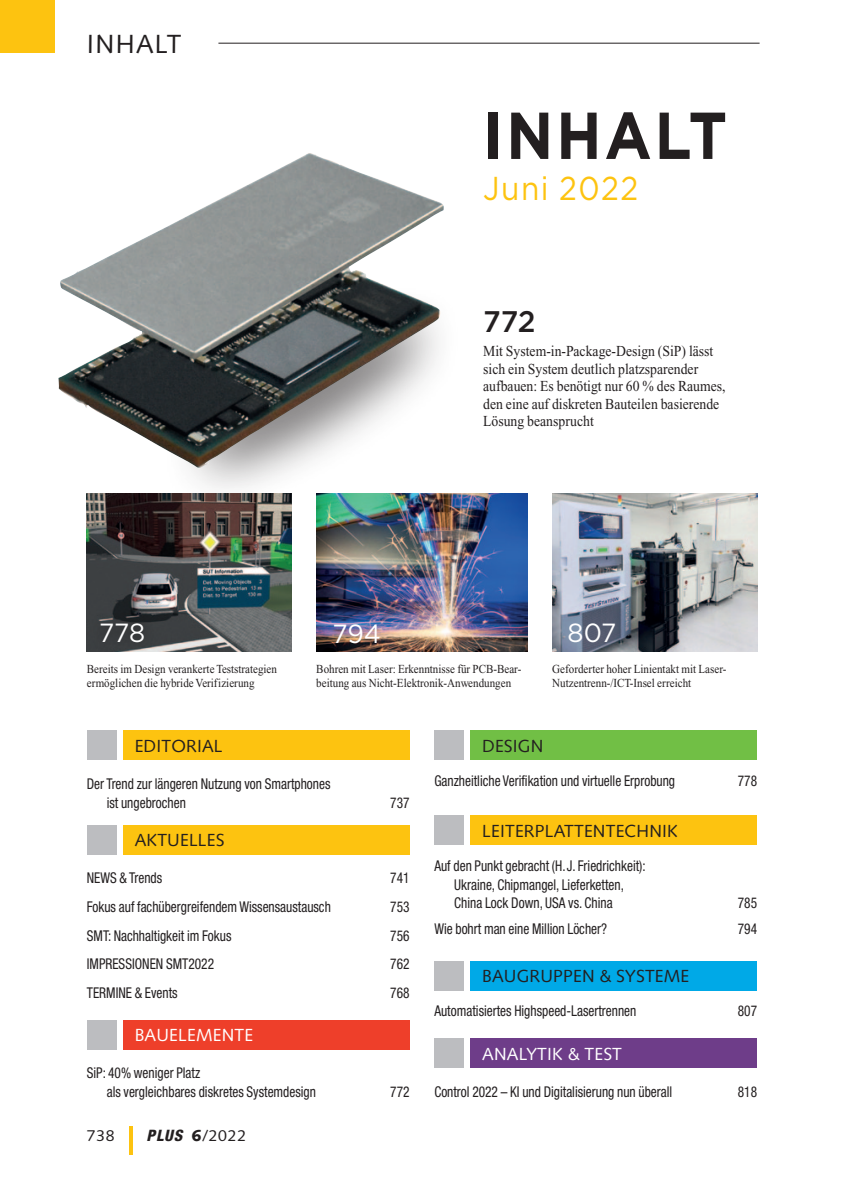
<style>
.page{position:relative;width:844px;height:1191px;background:#fff}
.page>*{position:absolute;margin:0;border:0;box-sizing:border-box;transform-origin:0 0}
.t1{font:700 66.15px "Gotham";letter-spacing:.05em;color:#231f20;scale:.9 1}
.t2{font:33.07px "Gotham";letter-spacing:.05em;color:#fdc310;scale:.9 1}
.t3{font:500 29.75px "Gotham";color:#231f20}
.t4{font:26.25px "Gotham";letter-spacing:-.005em;color:#fff}
.t5{font:26.25px "Syntax";letter-spacing:.05em;color:#231f20}
.t6{font:17.5px "Syntax";letter-spacing:.01em;color:#231f20}
.t7{font:17.5px "Syntax";letter-spacing:.01em;color:#fff}
.t8{font:15.75px "Syntax";letter-spacing:.05em;color:#231f20}
.t9{font:15.22px/17.5px "Times New Roman";color:#231f20;scale:.9 1}
.t10{font:condensed 14.88px/18.7px "Helvetica Neue";color:#231f20;scale:.9 1}
.t11{font:12.25px/14px "Times New Roman";color:#231f20;scale:.9 1}
.s1{font-family:"Helvetica Neue";font-weight:800;font-style:italic;font-stretch:condensed}
.s2{font-weight:900}
</style>
<div class="page">
<hr style="left:129px;top:1126px;width:3px;height:29px;background:#fdc310">
<div style="left:0;top:0;width:55px;height:53px;background:#fdc310"></div>
<hr style="left:218px;top:43px;width:541px;height:1px;background:#231f20">
<div style="left:162px;top:285px;width:299px;height:222px;background:#231f20;opacity:.6"></div>
<img style="left:552px;top:494px;width:204px;height:157px">
<img style="left:316px;top:494px;width:211px;height:157px">
<div style="left:123px;top:730px;width:286px;height:30px;background:#fdc310"></div>
<div style="left:87px;top:730px;width:30px;height:30px;background:#bcbdc0"></div>
<div style="left:123px;top:825px;width:286px;height:30px;background:#fdc310"></div>
<div style="left:87px;top:825px;width:30px;height:30px;background:#bcbdc0"></div>
<div style="left:123px;top:1020px;width:286px;height:29px;background:#ee3f2a"></div>
<div style="left:87px;top:1020px;width:30px;height:29px;background:#bcbdc0"></div>
<div style="left:470px;top:730px;width:286px;height:30px;background:#71bf45"></div>
<div style="left:434px;top:730px;width:30px;height:30px;background:#bcbdc0"></div>
<div style="left:470px;top:815px;width:286px;height:30px;background:#fdc310"></div>
<div style="left:434px;top:815px;width:30px;height:30px;background:#bcbdc0"></div>
<div style="left:470px;top:960px;width:286px;height:30px;background:#00a9e7"></div>
<div style="left:434px;top:960px;width:30px;height:30px;background:#bcbdc0"></div>
<div style="left:470px;top:1038px;width:286px;height:30px;background:#6e3d89"></div>
<div style="left:434px;top:1038px;width:30px;height:30px;background:#bcbdc0"></div>
<img style="left:87px;top:494px;width:204px;height:158px">
<div style="left:90px;top:612px;width:65px;height:41px;background:#231f20;opacity:.75"></div>
<img style="left:58px;top:153px;width:387px;height:315px">
<h3 class="t5" style="left:87px;top:28px;width:96px">INHALT</h3>
<h1 class="t1" style="left:483px;top:97px;width:272px">Inhalt</h1>
<h2 class="t2" style="left:483px;top:170px;width:174px">Juni 2022</h2>
<h3 class="t3" style="left:483px;top:305px;width:54px">772</h3>
<p class="t9" style="left:483px;top:342px;width:271px">Mit System-in-Package-Design (SiP) lässt sich ein System deutlich platzsparender aufbauen: Es benötigt nur 60 % des Raumes, den eine auf diskreten Bauteilen basierende Lösung beansprucht</p>
<h3 class="t4" style="left:99px;top:618px;width:48px">778</h3>
<p class="t11" style="left:87px;top:662px;width:213px">Bereits im Design verankerte Teststrategien ermöglichen die hybride Verifizierung</p>
<h3 class="t4" style="left:332px;top:619px;width:50px">794</h3>
<p class="t11" style="left:316px;top:662px;width:229px">Bohren mit Laser: Erkenntnisse für PCB-Bear&shy;beitung aus Nicht-Elektronik-Anwendungen</p>
<h3 class="t4" style="left:567px;top:618px;width:50px">807</h3>
<p class="t11" style="left:552px;top:662px;width:195px">Geforderter hoher Linientakt mit Laser-<br>Nutzentrenn-/ICT-Insel erreicht</p>
<p class="t6" style="left:135px;top:735px;width:89px">EDITORIAL</p>
<p class="t10" style="left:107px;top:774px;width:250px;text-indent:-20px">Der Trend zur längeren Nutzung von Smartphones ist ungebrochen</p>
<p class="t10" style="left:390px;top:793px;width:23px">737</p>
<p class="t6" style="left:135px;top:830px;width:91px">AKTUELLES</p>
<p class="t10" style="left:87px;top:868px;width:85px">NEWS &amp; Trends</p>
<p class="t10" style="left:390px;top:868px;width:23px">741</p>
<p class="t10" style="left:87px;top:897px;width:272px">Fokus auf fachübergreifendem Wissensaustausch</p>
<p class="t10" style="left:390px;top:897px;width:23px">753</p>
<p class="t10" style="left:87px;top:926px;width:162px">SMT: Nachhaltigkeit im Fokus</p>
<p class="t10" style="left:390px;top:926px;width:23px">756</p>
<p class="t10" style="left:87px;top:954px;width:143px">IMPRESSIONEN SMT2022</p>
<p class="t10" style="left:390px;top:954px;width:23px">762</p>
<p class="t10" style="left:87px;top:983px;width:102px">TERMINE &amp; Events</p>
<p class="t10" style="left:390px;top:983px;width:23px">768</p>
<p class="t7" style="left:135px;top:1024px;width:120px">BAUELEMENTE</p>
<p class="t10" style="left:107px;top:1063px;width:234px;text-indent:-20px">SiP: 40% weniger Platz<br>als vergleichbares diskretes Systemdesign</p>
<p class="t10" style="left:390px;top:1082px;width:23px">772</p>
<p class="t8" style="left:87px;top:1126px;width:29px">738</p>
<p class="t8" style="left:146px;top:1126px;width:101px"><span class="s1">PLUS</span> <span class="s2">6</span>/2022</p>
<p class="t6" style="left:482px;top:735px;width:63px">DESIGN</p>
<p class="t10" style="left:434px;top:771px;width:269px">Ganzheitliche Verifikation und virtuelle Erprobung</p>
<p class="t10" style="left:737px;top:771px;width:23px">778</p>
<p class="t6" style="left:482px;top:820px;width:197px">LEITERPLATTENTECHNIK</p>
<p class="t10" style="left:454px;top:856px;width:214px;text-indent:-20px">Auf den Punkt gebracht (H.J. Friedrichkeit):<br>Ukraine, Chipmangel, Lieferketten,<br>China Lock Down, USA vs. China</p>
<p class="t10" style="left:737px;top:893px;width:23px">785</p>
<p class="t10" style="left:434px;top:919px;width:193px">Wie bohrt man eine Million Löcher?</p>
<p class="t10" style="left:737px;top:919px;width:23px">794</p>
<p class="t6" style="left:482px;top:965px;width:209px">BAUGRUPPEN &amp; SYSTEME</p>
<p class="t10" style="left:434px;top:1001px;width:226px">Automatisiertes Highspeed-Lasertrennen</p>
<p class="t10" style="left:737px;top:1001px;width:23px">807</p>
<p class="t7" style="left:482px;top:1043px;width:141px">ANALYTIK &amp; TEST</p>
<p class="t10" style="left:434px;top:1082px;width:266px">Control 2022 – KI und Digitalisierung nun überall</p>
<p class="t10" style="left:737px;top:1082px;width:23px">818</p>
</div>
